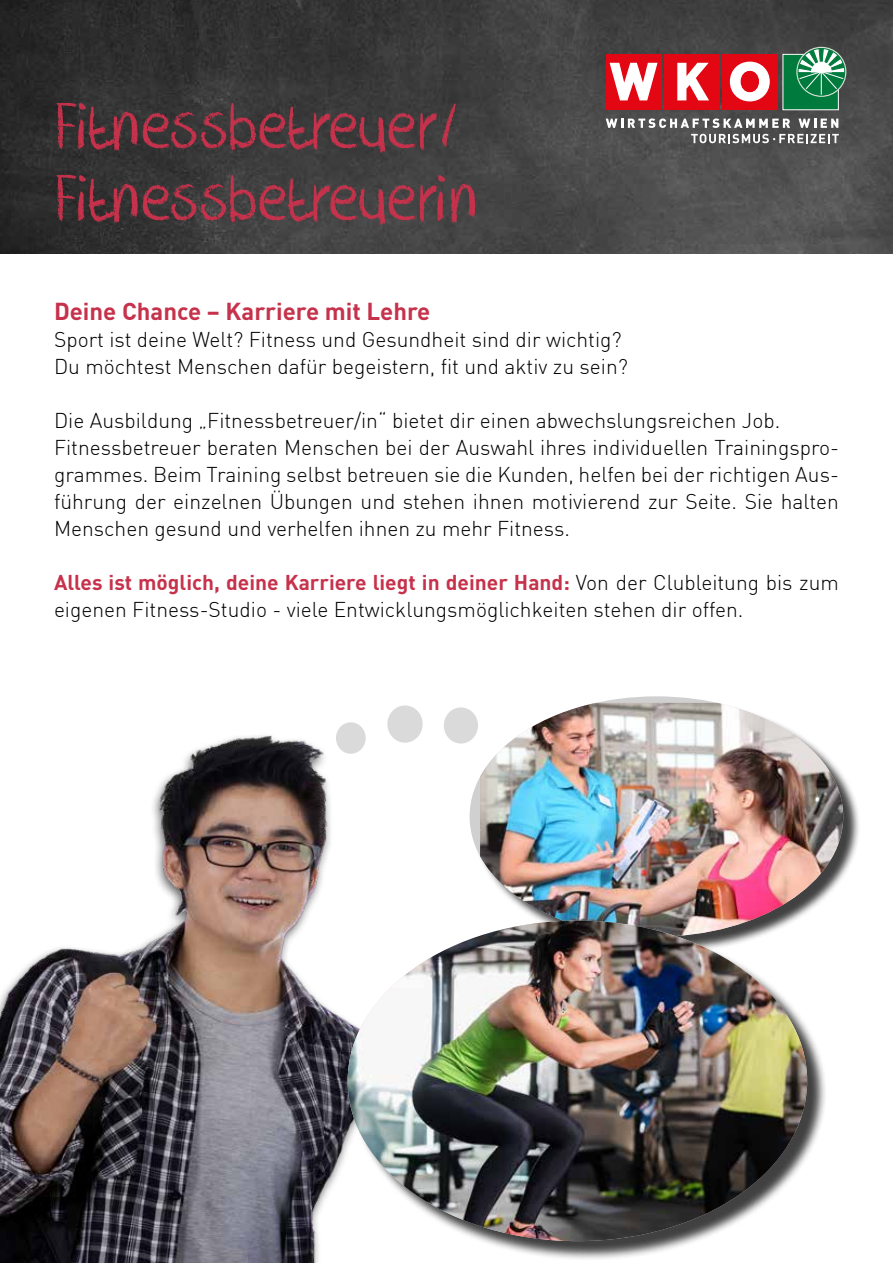
<style>
.page{position:relative;width:893px;height:1263px;background:#fff}
.page>*{position:absolute;margin:0;border:0;box-sizing:border-box;transform-origin:0 0}
.t1{font:73.5px/72px "DK Crayon Crumble";letter-spacing:-.02em;color:#c6324b}
.t2{font:700 24px "DIN";color:#c6324b}
.t3{font:300 21px/27px "DIN";color:#000}
.s1{font-weight:700;color:#c6324b}
</style>
<div class="page">
<img style="left:0;top:0;width:893px;height:253px">
<div style="left:783px;top:54px;width:55px;height:56px;background:#007b3d"></div>
<div style="left:722px;top:54px;width:55px;height:56px;background:#e30613"></div>
<div style="left:664px;top:54px;width:55px;height:56px;background:#e30613"></div>
<svg style="left:677px;top:63px;width:32px;height:37px"></svg>
<div style="left:606px;top:54px;width:55px;height:56px;background:#e30613"></div>
<svg style="left:610px;top:63px;width:47px;height:37px"></svg>
<svg style="left:730px;top:62px;width:40px;height:39px"></svg>
<div style="left:741px;top:71px;width:17px;height:21px;background:#e30613;border-radius:50%"></div>
<div style="left:741px;top:71px;width:18px;height:21px;border:1px solid #e30613;border-radius:50%"></div>
<svg style="left:797px;top:49px;width:49px;height:47px"></svg>
<svg style="left:606px;top:118px;width:184px;height:10px"></svg>
<svg style="left:798px;top:119px;width:40px;height:9px"></svg>
<svg style="left:691px;top:134px;width:148px;height:9px"></svg>
<img style="left:0;top:735px;width:364px;height:528px">
<div style="left:387px;top:705px;width:36px;height:38px;background:#dadada;border-radius:50%"></div>
<div style="left:386px;top:704px;width:38px;height:40px;border:2px solid #fff;border-radius:50%"></div>
<div style="left:335px;top:721px;width:31px;height:33px;background:#dadada;border-radius:50%"></div>
<div style="left:334px;top:721px;width:33px;height:34px;border:2px solid #fff;border-radius:50%"></div>
<div style="left:443px;top:707px;width:36px;height:37px;background:#dadada;border-radius:50%"></div>
<div style="left:442px;top:706px;width:37px;height:39px;border:2px solid #fff;border-radius:50%"></div>
<div style="left:472px;top:698px;width:389px;height:256px;background:#000;opacity:.75"></div>
<img style="left:480px;top:703px;width:363px;height:233px">
<div style="left:350px;top:923px;width:477px;height:338px;background:#000;opacity:.75"></div>
<img style="left:348px;top:921px;width:459px;height:320px">
<h1 class="t1" style="left:54px;top:93px;width:426px">Fitnessbetreuer/<br>Fitnessbetreuerin</h1>
<p class="t2" style="left:54px;top:296px;width:378px">Deine Chance – Karriere mit Lehre</p>
<p class="t3" style="left:54px;top:326px;width:575px">Sport ist deine Welt? Fitness und Gesundheit sind dir wichtig?<br>Du möchtest Menschen dafür begeistern, fit und aktiv zu sein?</p>
<p class="t3" style="left:54px;top:407px;width:786px">Die Ausbildung „Fitnessbetreuer/in“ bietet dir einen abwechslungsreichen Job.<br>Fitnessbetreuer beraten Menschen bei der Auswahl ihres individuellen Trainingspro&shy;grammes. Beim Training selbst betreuen sie die Kunden, helfen bei der richtigen Aus&shy;führung der einzelnen Übungen und stehen ihnen motivierend zur Seite. Sie halten Menschen gesund und verhelfen ihnen zu mehr Fitness.</p>
<p class="t3" style="left:54px;top:569px;width:786px"><span class="s1">Alles ist möglich, deine Karriere liegt in deiner Hand:</span> Von der Clubleitung bis zum eigenen Fitness-Studio - viele Entwicklungsmöglichkeiten stehen dir offen.</p>
</div>
